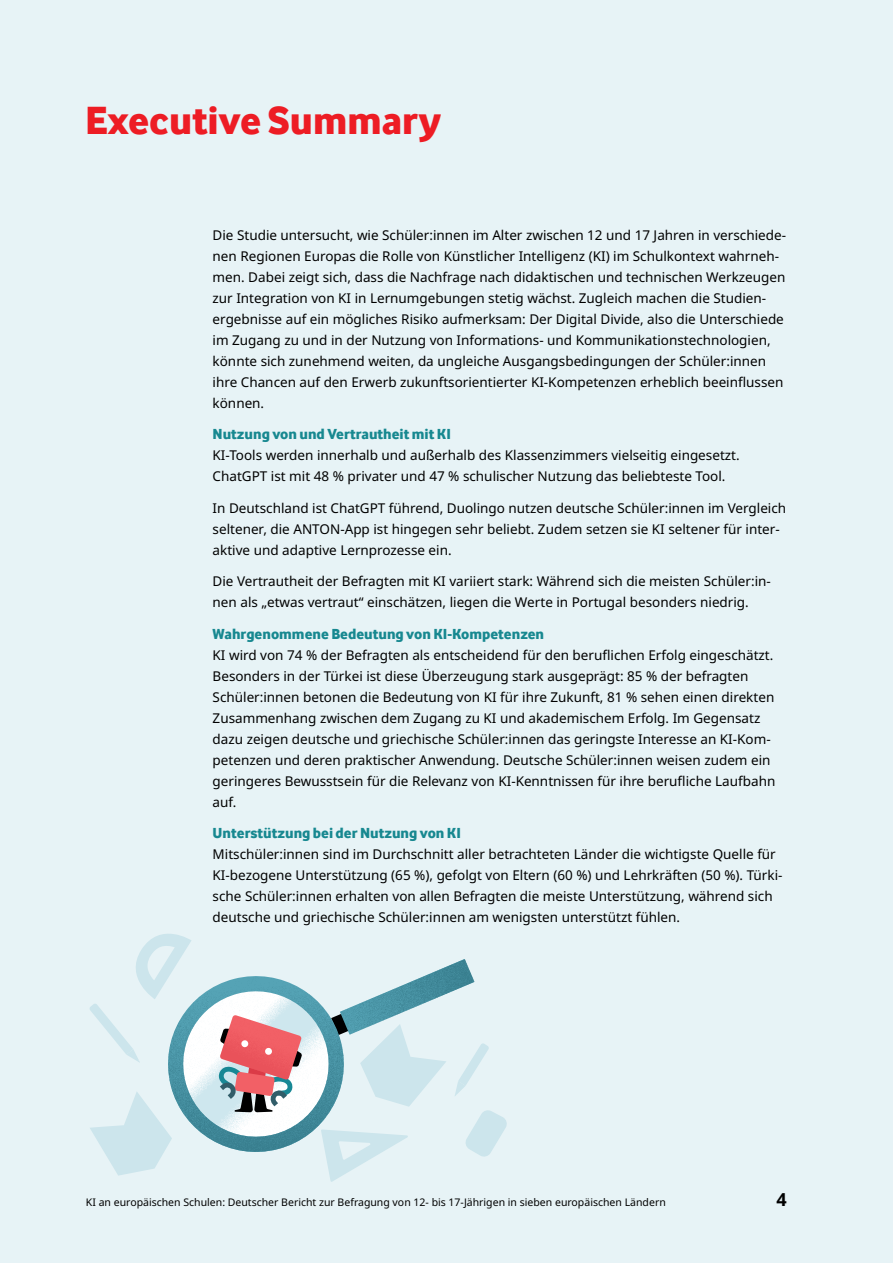
<style>
.page{position:relative;width:893px;height:1263px;background:#e7f3f6}
.page>*{position:absolute;margin:0;border:0;box-sizing:border-box;transform-origin:0 0}
.t1{font:40.5px "Vodafone Ex B";color:#ed1c24}
.t2{font:700 18px "Noto Sans";color:#000}
.t3{font:15px "Vodafone Ex B";color:#178890}
.t4{font:13.5px/21px "Noto Sans";color:#000}
.t5{font:10.5px "Noto Sans";color:#000}
</style>
<div class="page">
<svg style="left:89px;top:934px;width:418px;height:248px"></svg>
<h1 class="t1" style="left:85px;top:96px;width:357px">Executive Summary</h1>
<p class="t4" style="left:213px;top:225px;width:575px">Die Studie untersucht, wie Schüler:innen im Alter zwischen 12 und 17 Jahren in verschiede&shy;nen Regionen Europas die Rolle von Künstlicher Intelligenz (KI) im Schulkontext wahrneh&shy;men. Dabei zeigt sich, dass die Nachfrage nach didaktischen und technischen Werkzeugen zur Integration von KI in Lernumgebungen stetig wächst. Zugleich machen die Studien&shy;ergebnisse auf ein mögliches Risiko aufmerksam: Der Digital Divide, also die Unterschiede im Zugang zu und in der Nutzung von Informations- und Kommunikationstechnologien, könnte sich zunehmend weiten, da ungleiche Ausgangsbedingungen der Schüler:innen ihre Chancen auf den Erwerb zukunftsorientierter KI-Kompetenzen erheblich beeinflussen können.</p>
<p class="t3" style="left:213px;top:425px;width:240px">Nutzung von und Vertrautheit mit KI</p>
<p class="t4" style="left:213px;top:445px;width:529px">KI-Tools werden innerhalb und außerhalb des Klassenzimmers vielseitig eingesetzt.<br>ChatGPT ist mit 48 % privater und 47 % schulischer Nutzung das beliebteste Tool.</p>
<p class="t4" style="left:213px;top:498px;width:575px">In Deutschland ist ChatGPT führend, Duolingo nutzen deutsche Schüler:innen im Vergleich seltener, die ANTON-App ist hingegen sehr beliebt. Zudem setzen sie KI seltener für inter&shy;aktive und adaptive Lernprozesse ein.</p>
<p class="t4" style="left:213px;top:571px;width:560px">Die Vertrautheit der Befragten mit KI variiert stark: Während sich die meisten Schüler:in&shy;nen als „etwas vertraut“ einschätzen, liegen die Werte in Portugal besonders niedrig.</p>
<p class="t3" style="left:213px;top:624px;width:333px">Wahrgenommene Bedeutung von KI-Kompetenzen</p>
<p class="t4" style="left:213px;top:645px;width:564px">KI wird von 74 % der Befragten als entscheidend für den beruflichen Erfolg eingeschätzt.<br>Besonders in der Türkei ist diese Überzeugung stark ausgeprägt: 85 % der befragten Schüler:innen betonen die Bedeutung von KI für ihre Zukunft, 81 % sehen einen direkten Zusammenhang zwischen dem Zugang zu KI und akademischem Erfolg. Im Gegensatz dazu zeigen deutsche und griechische Schüler:innen das geringste Interesse an KI-Kom&shy;petenzen und deren praktischer Anwendung. Deutsche Schüler:innen weisen zudem ein geringeres Bewusstsein für die Relevanz von KI-Kenntnissen für ihre berufliche Laufbahn auf.</p>
<p class="t3" style="left:213px;top:824px;width:250px">Unterstützung bei der Nutzung von KI</p>
<p class="t4" style="left:213px;top:844px;width:571px">Mitschüler:innen sind im Durchschnitt aller betrachteten Länder die wichtigste Quelle für KI-bezogene Unterstützung (65 %), gefolgt von Eltern (60 %) und Lehrkräften (50 %). Türki&shy;sche Schüler:innen erhalten von allen Befragten die meiste Unterstützung, während sich deutsche und griechische Schüler:innen am wenigsten unterstützt fühlen.</p>
<p class="t5" style="left:86px;top:1195px;width:581px">KI an europäischen Schulen: Deutscher Bericht zur Befragung von 12- bis 17-Jährigen in sieben europäischen Ländern</p>
<h2 class="t2" style="left:776px;top:1187px;width:12px">4</h2>
</div>
